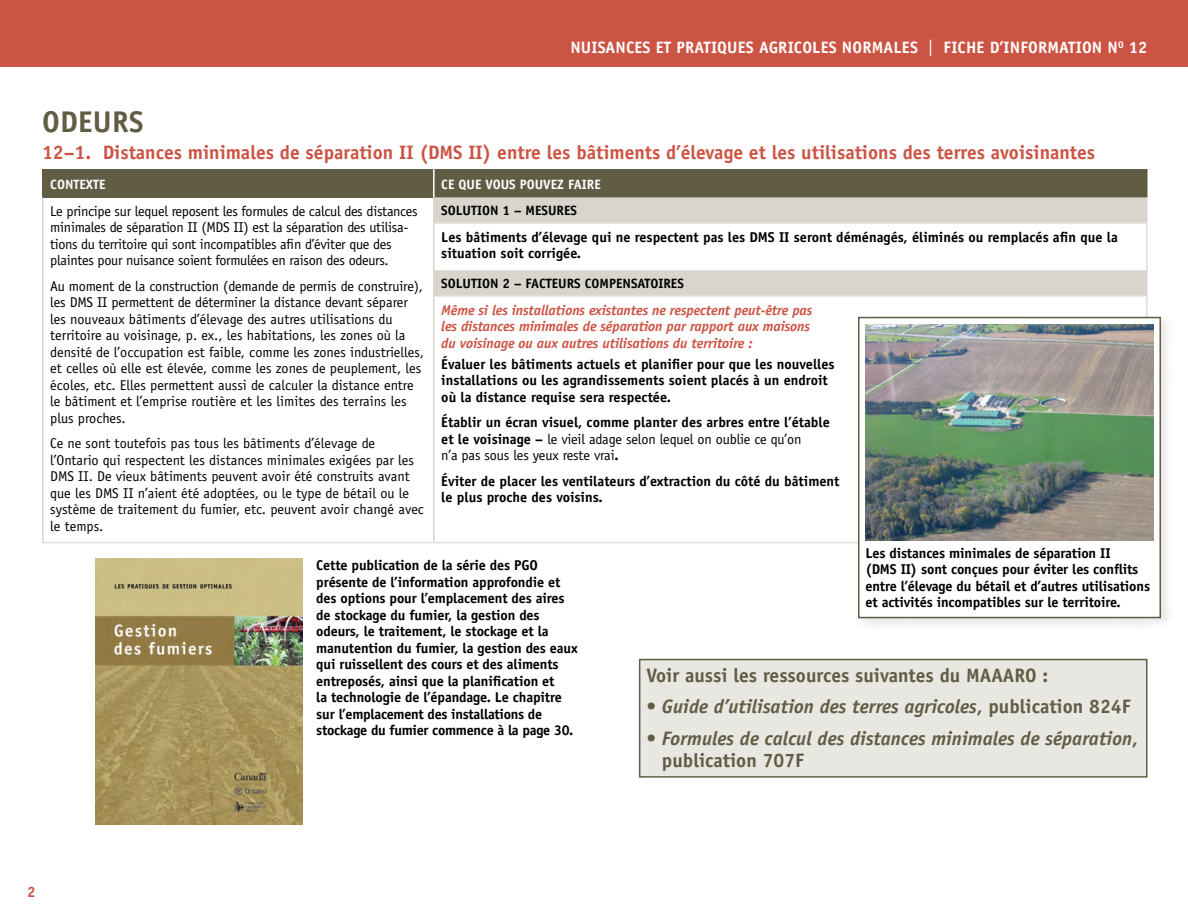
<style>
.page{position:relative;width:1188px;height:918px;background:#fff}
.page>*{position:absolute;margin:0;border:0;box-sizing:border-box;transform-origin:0 0}
.t1{font:700 30px "Officina Sans";letter-spacing:.01em;color:#615d45}
.t2{font:italic 700 19.5px/22.5px "Officina Sans";color:#615d45}
.t3{font:700 19.5px "Officina Sans";color:#cc5444}
.t4{font:700 19.5px "Officina Sans";color:#615d45}
.t5{font:700 16.5px "Officina Sans";letter-spacing:.01em;color:#fff}
.t6{font:700 15px "Officina Sans";color:#cc5444}
.t7{font:700 14.25px/16.5px "Officina Sans";letter-spacing:-.01em;color:#000}
.t8{font:14.25px/16.5px "Officina Sans";color:#000}
.t9{font:14.25px/16.5px "Officina Sans";letter-spacing:-.02em;color:#000}
.t10{font:italic 700 14.25px/16.5px "Officina Sans";letter-spacing:-.01em;color:#cc5444}
.t11{font:700 13.5px "Officina Sans";color:#000}
.t12{font:700 13.5px "Officina Sans";color:#fff}
.s1{font-weight:400}
.s2{font-style:normal}
</style>
<div class="page">
<div style="left:0;top:0;width:1188px;height:68px;background:#cc5444"></div>
<div style="left:43px;top:169px;width:391px;height:28px;background:#615d45"></div>
<div style="left:434px;top:169px;width:713px;height:28px;background:#615d45"></div>
<svg style="left:435px;top:197px;width:711px;height:98px;fill:#d7d5cc"></svg>
<hr style="left:433px;top:169px;width:2px;height:28px;background:#fff">
<hr style="left:1146px;top:169px;width:2px;height:28px;background:#615d45">
<hr style="left:42px;top:197px;width:2px;height:26px;background:#d7d5cc">
<hr style="left:42px;top:223px;width:2px;height:47px;background:#d7d5cc">
<hr style="left:42px;top:270px;width:2px;height:26px;background:#d7d5cc">
<hr style="left:42px;top:296px;width:2px;height:246px;background:#d7d5cc">
<hr style="left:433px;top:197px;width:2px;height:26px;background:#d7d5cc">
<hr style="left:1146px;top:197px;width:2px;height:25px;background:#d7d5cc">
<hr style="left:42px;top:542px;width:392px;height:1px;background:#e0ded6">
<hr style="left:435px;top:295px;width:713px;height:2px;background:#e0ded6">
<hr style="left:42px;top:169px;width:2px;height:28px;background:#615d45">
<hr style="left:435px;top:222px;width:713px;height:2px;background:#e0ded6">
<hr style="left:1146px;top:224px;width:2px;height:46px;background:#e0ded6">
<hr style="left:1146px;top:297px;width:2px;height:245px;background:#e0ded6">
<hr style="left:434px;top:542px;width:714px;height:1px;background:#e0ded6">
<hr style="left:433px;top:223px;width:2px;height:47px;background:#d7d5cc">
<hr style="left:433px;top:270px;width:2px;height:26px;background:#d7d5cc">
<hr style="left:1146px;top:270px;width:2px;height:25px;background:#d7d5cc">
<hr style="left:433px;top:296px;width:2px;height:246px;background:#d7d5cc">
<div style="left:855px;top:314px;width:319px;height:317px;background:#000;opacity:.1"></div>
<div style="left:858px;top:317px;width:303px;height:301px;background:#fff;border:2px solid #615d45"></div>
<img style="left:866px;top:324px;width:288px;height:216px">
<div style="left:640px;top:660px;width:507px;height:117px;background:#e8e7e1"></div>
<div style="left:639px;top:659px;width:509px;height:119px;border:2px solid #615d45"></div>
<img style="left:95px;top:559px;width:208px;height:266px">
<p class="t5" style="left:570px;top:38px;width:579px">NUISANCES ET PRATIQUES AGRICOLES NORMALES <span class="s1">|</span> FICHE D’INFORMATION N<sup>O</sup> 12</p>
<h1 class="t1" style="left:42px;top:103px;width:103px">ODEURS</h1>
<h2 class="t3" style="left:42px;top:140px;width:1055px">12–1. Distances minimales de séparation II (DMS II) entre les bâtiments d’élevage et les utilisations des terres avoisinantes</h2>
<p class="t12" style="left:50px;top:176px;width:57px">CONTEXTE</p>
<p class="t12" style="left:441px;top:176px;width:161px">CE QUE VOUS POUVEZ FAIRE</p>
<p class="t9" style="left:50px;top:203px;width:369px">Le principe sur lequel reposent les formules de calcul des distances minimales de séparation II (MDS II) est la séparation des utilisa&shy;tions du territoire qui sont incompatibles afin d’éviter que des plaintes pour nuisance soient formulées en raison des odeurs.</p>
<p class="t8" style="left:50px;top:278px;width:375px">Au moment de la construction (demande de permis de construire), les DMS II permettent de déterminer la distance devant séparer les nouveaux bâtiments d’élevage des autres utilisations du territoire au voisinage, p. ex., les habitations, les zones où la densité de l’occupation est faible, comme les zones industrielles, et celles où elle est élevée, comme les zones de peuplement, les écoles, etc. Elles permettent aussi de calculer la distance entre le bâtiment et l’emprise routière et les limites des terrains les plus proches.</p>
<p class="t8" style="left:50px;top:435px;width:375px">Ce ne sont toutefois pas tous les bâtiments d’élevage de l’Ontario qui respectent les distances minimales exigées par les DMS II. De vieux bâtiments peuvent avoir été construits avant que les DMS II n’aient été adoptées, ou le type de bétail ou le système de traitement du fumier, etc. peuvent avoir changé avec le temps.</p>
<p class="t11" style="left:441px;top:202px;width:137px">SOLUTION 1 – MESURES</p>
<p class="t7" style="left:441px;top:228px;width:678px">Les bâtiments d’élevage qui ne respectent pas les DMS II seront déménagés, éliminés ou remplacés afin que la situation soit corrigée.</p>
<p class="t11" style="left:441px;top:275px;width:244px">SOLUTION 2 – FACTEURS COMPENSATOIRES</p>
<p class="t10" style="left:441px;top:301px;width:373px">Même si les installations existantes ne respectent peut-être pas les distances minimales de séparation par rapport aux maisons du voisinage ou aux autres utilisations du territoire :</p>
<p class="t7" style="left:441px;top:355px;width:395px">Évaluer les bâtiments actuels et planifier pour que les nouvelles installations ou les agrandissements soient placés à un endroit où la distance requise sera respectée.</p>
<p class="t7" style="left:441px;top:414px;width:390px">Établir un écran visuel, comme planter des arbres entre l’étable et le voisinage – <span class="s1">le vieil adage selon lequel on oublie ce qu’on<br>n’a pas sous les yeux reste vrai</span>.</p>
<p class="t7" style="left:441px;top:472px;width:400px">Éviter de placer les ventilateurs d’extraction du côté du bâtiment le plus proche des voisins.</p>
<p class="t7" style="left:316px;top:557px;width:263px">Cette publication de la série des PGO présente de l’information approfondie et des options pour l’emplacement des aires de stockage du fumier, la gestion des odeurs, le traitement, le stockage et la manutention du fumier, la gestion des eaux qui ruissellent des cours et des aliments entreposés, ainsi que la planification et<br>la technologie de l’épandage. Le chapitre sur l’emplacement des installations de stockage du fumier commence à la page 30.</p>
<p class="t7" style="left:866px;top:544px;width:286px">Les distances minimales de séparation II<br>(DMS II) sont conçues pour éviter les conflits entre l’élevage du bétail et d’autres utilisations et activités incompatibles sur le territoire.</p>
<h2 class="t4" style="left:646px;top:663px;width:404px">Voir aussi les ressources suivantes du MAAARO :</h2>
<h2 class="t2" style="left:646px;top:695px;width:486px"><span class="s2">•</span> Guide d’utilisation des terres agricoles<span class="s2">, publication 824F</span></h2>
<h2 class="t2" style="left:662px;top:727px;width:478px;text-indent:-16px"><span class="s2">•</span> Formules de calcul des distances minimales de séparation<span class="s2">, publication 707F</span></h2>
<p class="t6" style="left:27px;top:882px;width:10px">2</p>
</div>
